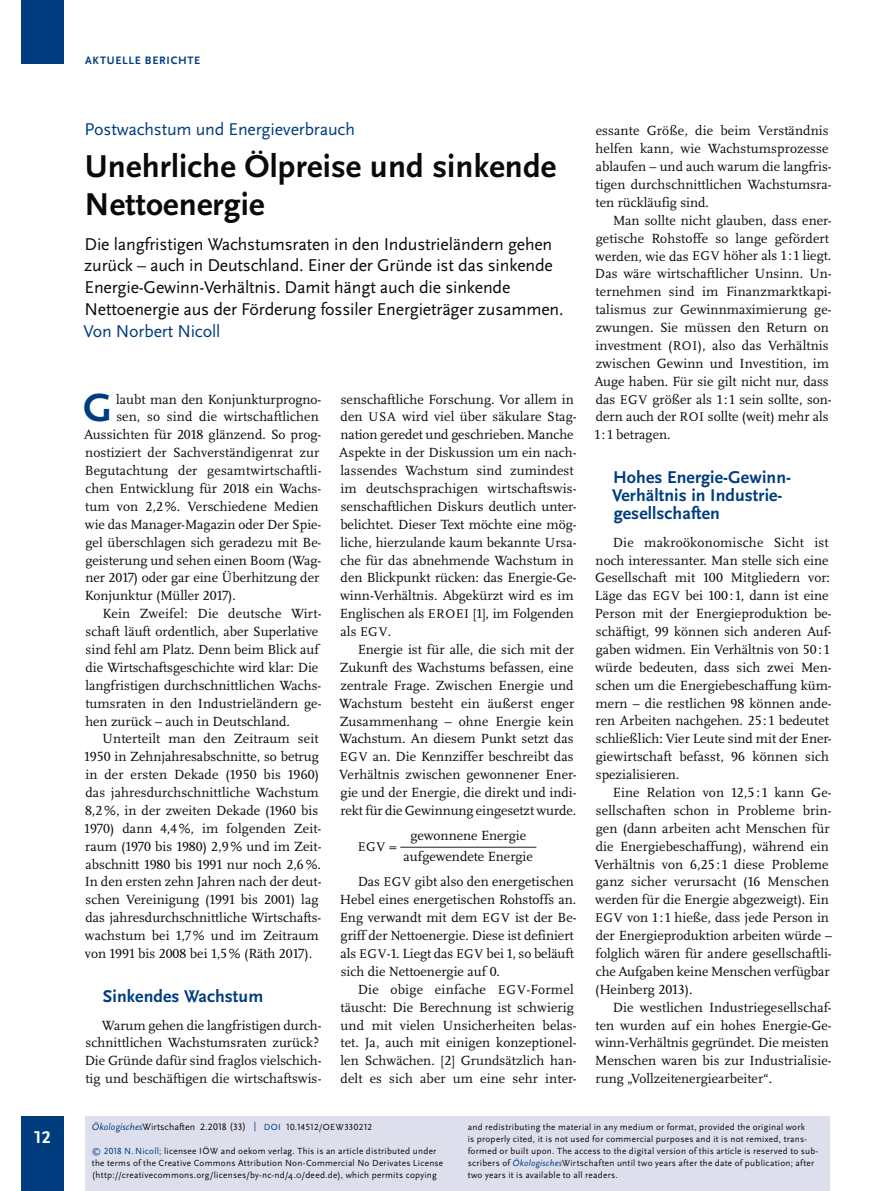
<style>
.page{position:relative;width:893px;height:1191px;background:#fff}
.page>*{position:absolute;margin:0;border:0;box-sizing:border-box;transform-origin:0 0}
.t1{font:700 40.95px "Scala Sans Pro";color:#003d7f}
.t2{font:700 33px/37.5px "Scala Sans Pro";letter-spacing:.005em;color:#0a0a0a}
.t3{font:17.85px/21.8px "Scala Sans Pro";letter-spacing:-.01em;color:#0a0a0a}
.t4{font:700 17.85px/17.9px "Scala Sans Pro";letter-spacing:.005em;color:#003d7f}
.t5{font:17.85px "Scala Sans Pro";letter-spacing:-.01em;color:#003d7f}
.t6{font:700 17.85px "Scala Sans Pro";color:#fff}
.t7{font:13.8px/17.9px "Scala Pro";letter-spacing:.005em;color:#0a0a0a}
.t8{font:13.2px "Scala Pro";color:#0a0a0a}
.t9{font:700 11.25px "Scala Sans Pro";letter-spacing:.065em;color:#003d7f}
.t10{font:10.05px "Scala Sans Pro";letter-spacing:.04em;color:#0a0a0a}
.t11{font:9.75px "Scala Sans Pro";letter-spacing:.01em;color:#0a0a0a}
.t12{font:9.3px/12px "Scala Sans Pro";letter-spacing:.025em;color:#0a0a0a}
.s1{font-size:13.2px}
.s2{font-size:13.8px}
.s3{font-style:italic;color:#003d7f}
.s4{color:#003d7f}
.s5{font-size:9.3px;color:#003d7f}
.s6{font-size:9.3px}
</style>
<div class="page">
<hr style="left:400px;top:847px;width:136px;height:1px;background:#252021">
<div style="left:21px;top:1116px;width:43px;height:74px;background:#003d7f"></div>
<div style="left:21px;top:0;width:43px;height:64px;background:#003d7f"></div>
<div style="left:85px;top:1116px;width:744px;height:74px;background:#dddfed"></div>
<p class="t6" style="left:34px;top:1130px;width:18px">12</p>
<p class="t9" style="left:85px;top:56px;width:117px">AKTUELLE BERICHTE</p>
<p class="t5" style="left:85px;top:123px;width:272px">Postwachstum und Energieverbrauch</p>
<h2 class="t2" style="left:85px;top:150px;width:473px">Unehrliche Ölpreise und sinkende<br>Nettoenergie</h2>
<p class="t3" style="left:84px;top:234px;width:481px">Die langfristigen Wachstumsraten in den Industrieländern gehen zurück – auch in Deutschland. Einer der Gründe ist das sinkende Energie-Gewinn-Verhältnis. Damit hängt auch die sinkende Nettoenergie aus der Förderung fossiler Energieträger zusammen.</p>
<p class="t5" style="left:84px;top:324px;width:138px">Von Norbert Nicoll</p>
<h1 class="t1" style="left:83px;top:392px;width:31px">G</h1>
<p class="t7" style="left:116px;top:391px;width:207px">laubt man den Konjunkturprogno-</p>
<p class="t7" style="left:116px;top:409px;width:204px">sen, so sind die wirtschaftlichen</p>
<p class="t7" style="left:84px;top:427px;width:239px">Aussichten für 2018 glänzend. So prog-</p>
<p class="t7" style="left:85px;top:445px;width:235px">nostiziert der Sachverständigenrat zur</p>
<p class="t7" style="left:85px;top:462px;width:238px">Begutachtung der gesamtwirtschaftli-</p>
<p class="t7" style="left:85px;top:480px;width:237px">chen Entwicklung für 2018 ein Wachs-</p>
<p class="t7" style="left:85px;top:498px;width:235px">tum von 2,2 %. Verschiedene Medien</p>
<p class="t7" style="left:85px;top:516px;width:238px">wie das Manager-Magazin oder Der Spie-</p>
<p class="t7" style="left:86px;top:534px;width:237px">gel überschlagen sich geradezu mit Be-</p>
<p class="t7" style="left:86px;top:552px;width:237px">geisterung und sehen einen Boom (Wag-</p>
<p class="t7" style="left:85px;top:570px;width:235px">ner 2017) oder gar eine Überhitzung der</p>
<p class="t7" style="left:85px;top:588px;width:153px">Konjunktur (Müller 2017).</p>
<p class="t7" style="left:103px;top:606px;width:220px">Kein Zweifel: Die deutsche Wirt-</p>
<p class="t7" style="left:86px;top:623px;width:234px">schaft läuft ordentlich, aber Superlative</p>
<p class="t7" style="left:86px;top:641px;width:235px">sind fehl am Platz. Denn beim Blick auf</p>
<p class="t7" style="left:85px;top:659px;width:234px">die Wirtschaftsgeschichte wird klar: Die</p>
<p class="t7" style="left:85px;top:677px;width:238px">langfristigen durchschnittlichen Wachs-</p>
<p class="t7" style="left:85px;top:695px;width:238px">tumsraten in den Industrieländern ge-</p>
<p class="t7" style="left:85px;top:713px;width:206px">hen zurück – auch in Deutschland.</p>
<p class="t7" style="left:102px;top:731px;width:218px">Unterteilt man den Zeitraum seit</p>
<p class="t7" style="left:84px;top:749px;width:236px">1950 in Zehnjahresabschnitte, so betrug</p>
<p class="t7" style="left:85px;top:766px;width:235px">in der ersten Dekade (1950 bis 1960)</p>
<p class="t7" style="left:86px;top:784px;width:235px">das jahresdurchschnittliche Wachstum</p>
<p class="t7" style="left:85px;top:802px;width:235px">8,2 %, in der zweiten Dekade (1960 bis</p>
<p class="t7" style="left:84px;top:820px;width:239px">1970) dann 4,4 %, im folgenden Zeit-</p>
<p class="t7" style="left:85px;top:838px;width:238px">raum (1970 bis 1980) 2,9 % und im Zeit-</p>
<p class="t7" style="left:86px;top:856px;width:237px">abschnitt 1980 bis 1991 nur noch 2,6 %.</p>
<p class="t7" style="left:85px;top:874px;width:238px">In den ersten zehn Jahren nach der deut-</p>
<p class="t7" style="left:86px;top:892px;width:234px">schen Vereinigung (1991 bis 2001) lag</p>
<p class="t7" style="left:85px;top:909px;width:237px">das jahresdurchschnittliche Wirtschafts-</p>
<p class="t7" style="left:85px;top:927px;width:235px">wachstum bei 1,7 % und im Zeitraum</p>
<p class="t7" style="left:85px;top:945px;width:229px">von 1991 bis 2008 bei 1,5 % (Räth 2017).</p>
<p class="t4" style="left:103px;top:988px;width:162px">Sinkendes Wachstum</p>
<p class="t7" style="left:85px;top:1017px;width:238px;text-indent:17px">Warum gehen die langfristigen durch&shy;schnittlichen Wachstumsraten zurück?<br>Die Gründe dafür sind fraglos vielschich&shy;tig und beschäftigen die wirtschaftswis-</p>
<p class="t7" style="left:339px;top:391px;width:239px">senschaftliche Forschung. Vor allem in den <span class="s1">USA</span> wird viel über säkulare Stag&shy;nation geredet und geschrieben. Manche Aspekte in der Diskussion um ein nach&shy;lassendes Wachstum sind zumindest im deutschsprachigen wirtschaftswis&shy;senschaftlichen Diskurs deutlich unter&shy;belichtet. Dieser Text möchte eine mög&shy;liche, hierzulande kaum bekannte Ursa&shy;che für das abnehmende Wachstum in den Blickpunkt rücken: das Energie-Ge&shy;winn-Verhältnis. Abgekürzt wird es im Englischen als <span class="s1">EROEI</span> [1], im Folgenden als <span class="s1">EGV</span>.</p>
<p class="t7" style="left:339px;top:641px;width:239px;text-indent:18px">Energie ist für alle, die sich mit der Zukunft des Wachstums befassen, eine zentrale Frage. Zwischen Energie und Wachstum besteht ein äußerst enger Zusammenhang – ohne Energie kein Wachstum. An diesem Punkt setzt das <span class="s1">EGV</span> an. Die Kennziffer beschreibt das Verhältnis zwischen gewonnener Ener&shy;gie und der Energie, die direkt und indi&shy;rekt für die Gewinnung eingesetzt wurde.</p>
<p class="t8" style="left:358px;top:840px;width:41px">EGV <span class="s2">=</span></p>
<p class="t7" style="left:404px;top:826px;width:131px;line-height:20.9px;text-align:center">gewonnene Energie aufgewendete Energie</p>
<p class="t7" style="left:340px;top:874px;width:238px;text-indent:18px">Das <span class="s1">EGV</span> gibt also den energetischen Hebel eines energetischen Rohstoffs an.<br>Eng verwandt mit dem <span class="s1">EGV</span> ist der Be&shy;griff der Nettoenergie. Diese ist definiert als <span class="s1">EGV</span>-1. Liegt das <span class="s1">EGV</span> bei 1, so beläuft sich die Nettoenergie auf 0.</p>
<p class="t7" style="left:340px;top:981px;width:238px;text-indent:17px">Die obige einfache <span class="s1">EGV</span>-Formel täuscht: Die Berechnung ist schwierig und mit vielen Unsicherheiten belas&shy;tet. Ja, auch mit einigen konzeptionel&shy;len Schwächen. [2] Grundsätzlich han&shy;delt es sich aber um eine sehr inter-</p>
<p class="t7" style="left:596px;top:123px;width:238px">essante Größe, die beim Verständnis helfen kann, wie Wachstumsprozesse ablaufen – und auch warum die langfris&shy;tigen durchschnittlichen Wachstumsra&shy;ten rückläufig sind.</p>
<p class="t7" style="left:594px;top:212px;width:239px;text-indent:19px">Man sollte nicht glauben, dass ener&shy;getische Rohstoffe so lange gefördert werden, wie das <span class="s1">EGV</span> höher als 1 : 1 liegt.<br>Das wäre wirtschaftlicher Unsinn. Un&shy;ternehmen sind im Finanzmarktkapi&shy;talismus zur Gewinnmaximierung ge&shy;zwungen. Sie müssen den Return on investment (<span class="s1">ROI</span>), also das Verhältnis zwischen Gewinn und Investition, im Auge haben. Für sie gilt nicht nur, dass das <span class="s1">EGV</span> größer als 1 : 1 sein sollte, son&shy;dern auch der <span class="s1">ROI</span> sollte (weit) mehr als 1 : 1 betragen.</p>
<p class="t4" style="left:612px;top:470px;width:180px">Hohes Energie-Gewinn-<br>Verhältnis in Industrie&shy;gesellschaften</p>
<p class="t7" style="left:595px;top:534px;width:238px;text-indent:18px">Die makroökonomische Sicht ist noch interessanter. Man stelle sich eine Gesellschaft mit 100 Mitgliedern vor:<br>Läge das <span class="s1">EGV</span> bei 100 : 1, dann ist eine Person mit der Energieproduktion be&shy;schäftigt, 99 können sich anderen Auf&shy;gaben widmen. Ein Verhältnis von 50 : 1 würde bedeuten, dass sich zwei Men&shy;schen um die Energiebeschaffung küm&shy;mern – die restlichen 98 können ande&shy;ren Arbeiten nachgehen. 25 : 1 bedeutet schließlich: Vier Leute sind mit der Ener&shy;giewirtschaft befasst, 96 können sich spezialisieren.</p>
<p class="t7" style="left:594px;top:784px;width:239px;text-indent:18px">Eine Relation von 12,5 : 1 kann Ge&shy;sellschaften schon in Probleme brin&shy;gen (dann arbeiten acht Menschen für die Energiebeschaffung), während ein Verhältnis von 6,25 : 1 diese Probleme ganz sicher verursacht (16 Menschen werden für die Energie abgezweigt). Ein <span class="s1">EGV</span> von 1 : 1 hieße, dass jede Person in der Energieproduktion arbeiten würde – folglich wären für andere gesellschaftli&shy;che Aufgaben keine Menschen verfügbar (Heinberg 2013).</p>
<p class="t7" style="left:595px;top:999px;width:238px;text-indent:18px">Die westlichen Industriegesellschaf&shy;ten wurden auf ein hohes Energie-Ge&shy;winn-Verhältnis gegründet. Die meisten Menschen waren bis zur Industrialisie&shy;rung „Vollzeitenergiearbeiter“.</p>
<p class="t11" style="left:92px;top:1123px;width:282px"><span class="s3">Ökologisches</span>Wirtschaften 2.2018 (33) <span class="s4">|</span> <span class="s5">DOI</span> <span class="s6">10.14512/OEW330212</span></p>
<p class="t12" style="left:92px;top:1145px;width:353px"><span class="s4">© 2018 N. Nicoll;</span> licensee IÖW and oekom verlag. This is an article distributed under the terms of the Creative Commons Attribution Non-Commercial No Derivates License (http://creativecommons.org/licenses/by-nc-nd/4.0/deed.de), which permits copying</p>
<p class="t12" style="left:468px;top:1121px;width:352px">and redistributing the material in any medium or format, provided the original work<br>is properly cited, it is not used for commercial purposes and it is not remixed, trans&shy;formed or built upon. The access to the digital version of this article is reserved to sub&shy;scribers of <span class="s3">Ökologisches</span>Wirtschaften until two years after the date of publication; after two years it is available to all readers.</p>
<p class="t10" style="left:713px;top:1135px;width:118px"><span class="s4">DOI</span> 10.14512/OEW330212</p>
</div>
